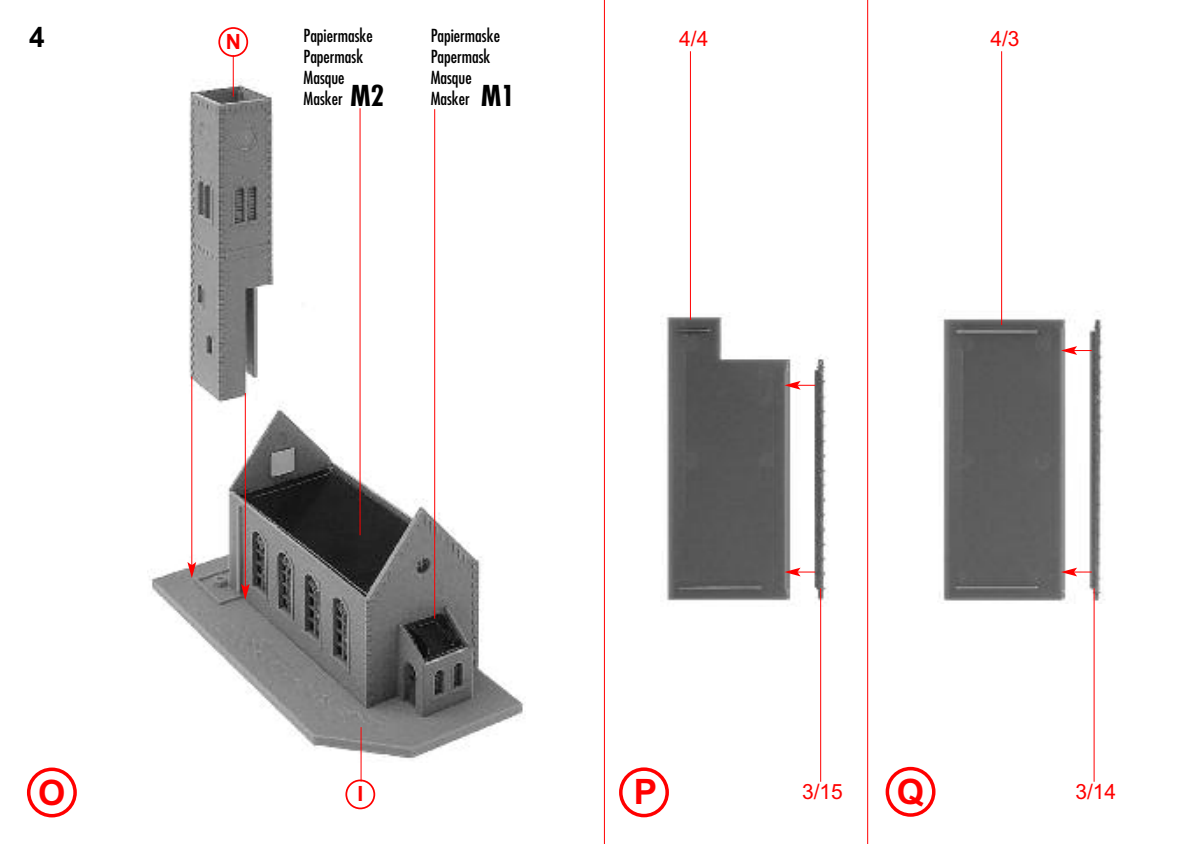
<style>
.page{position:relative;width:1191px;height:844px;background:#fff}
.page>*{position:absolute;margin:0;border:0;box-sizing:border-box;transform-origin:0 0}
.t1{font:700 35px "Arial";color:#f00}
.t2{font:700 28px "Arial";color:#000}
.t3{font:21px "Arial";color:#f00}
.t4{font:700 21px "Arial";color:#f00}
.t5{font:condensed 17.5px/21px "Futura Std";color:#000}
.s1{font-weight:700;font-size:28px}
</style>
<div class="page">
<hr style="left:604px;top:0;width:1px;height:843px;background:#f00">
<hr style="left:867px;top:0;width:1px;height:843px;background:#f00">
<img style="left:149px;top:78px;width:375px;height:684px">
<img style="left:660px;top:312px;width:168px;height:294px">
<img style="left:939px;top:309px;width:166px;height:294px">
<svg style="left:345px;top:779px;width:30px;height:30px"></svg>
<svg style="left:27px;top:767px;width:50px;height:50px"></svg>
<svg style="left:619px;top:767px;width:50px;height:50px"></svg>
<svg style="left:885px;top:766px;width:50px;height:50px"></svg>
<hr style="left:690px;top:51px;width:1px;height:269px;background:#f00">
<hr style="left:233px;top:55px;width:1px;height:42px;background:#f00">
<hr style="left:820px;top:588px;width:1px;height:193px;background:#f00">
<hr style="left:361px;top:727px;width:1px;height:54px;background:#f00">
<hr style="left:1093px;top:588px;width:1px;height:193px;background:#f00">
<hr style="left:1001px;top:51px;width:1px;height:274px;background:#f00">
<hr style="left:434px;top:109px;width:1px;height:509px;background:#f00">
<hr style="left:245px;top:393px;width:1px;height:193px;background:#f00">
<svg style="left:241px;top:583px;width:9px;height:17px"></svg>
<svg style="left:784px;top:381px;width:31px;height:8px"></svg>
<svg style="left:784px;top:567px;width:31px;height:9px"></svg>
<svg style="left:1061px;top:346px;width:30px;height:9px"></svg>
<svg style="left:1061px;top:567px;width:30px;height:9px"></svg>
<hr style="left:191px;top:376px;width:1px;height:189px;background:#f00">
<svg style="left:187px;top:562px;width:9px;height:16px"></svg>
<hr style="left:359px;top:108px;width:1px;height:427px;background:#f00">
<svg style="left:218px;top:27px;width:30px;height:30px"></svg>
<h2 class="t2" style="left:29px;top:21px;width:17px">4</h2>
<p class="t4" style="left:226px;top:30px;width:17px">N</p>
<p class="t5" style="left:303px;top:26px;width:82px">Papiermaske<br>Papermask<br>Masque<br>Masker <span class="s1">M2</span></p>
<p class="t5" style="left:431px;top:26px;width:71px">Papiermaske</p>
<p class="t3" style="left:990px;top:26px;width:31px">4/3</p>
<p class="t5" style="left:431px;top:47px;width:86px">Papermask<br>Masque<br>Masker <span class="s1">M1</span></p>
<p class="t3" style="left:679px;top:26px;width:31px">4/4</p>
<h1 class="t1" style="left:38px;top:771px;width:29px">O</h1>
<p class="t4" style="left:357px;top:781px;width:7px">I</p>
<h1 class="t1" style="left:634px;top:771px;width:25px">P</h1>
<h1 class="t1" style="left:897px;top:771px;width:29px">Q</h1>
<p class="t3" style="left:802px;top:779px;width:42px">3/15</p>
<p class="t3" style="left:1075px;top:779px;width:42px">3/14</p>
</div>
